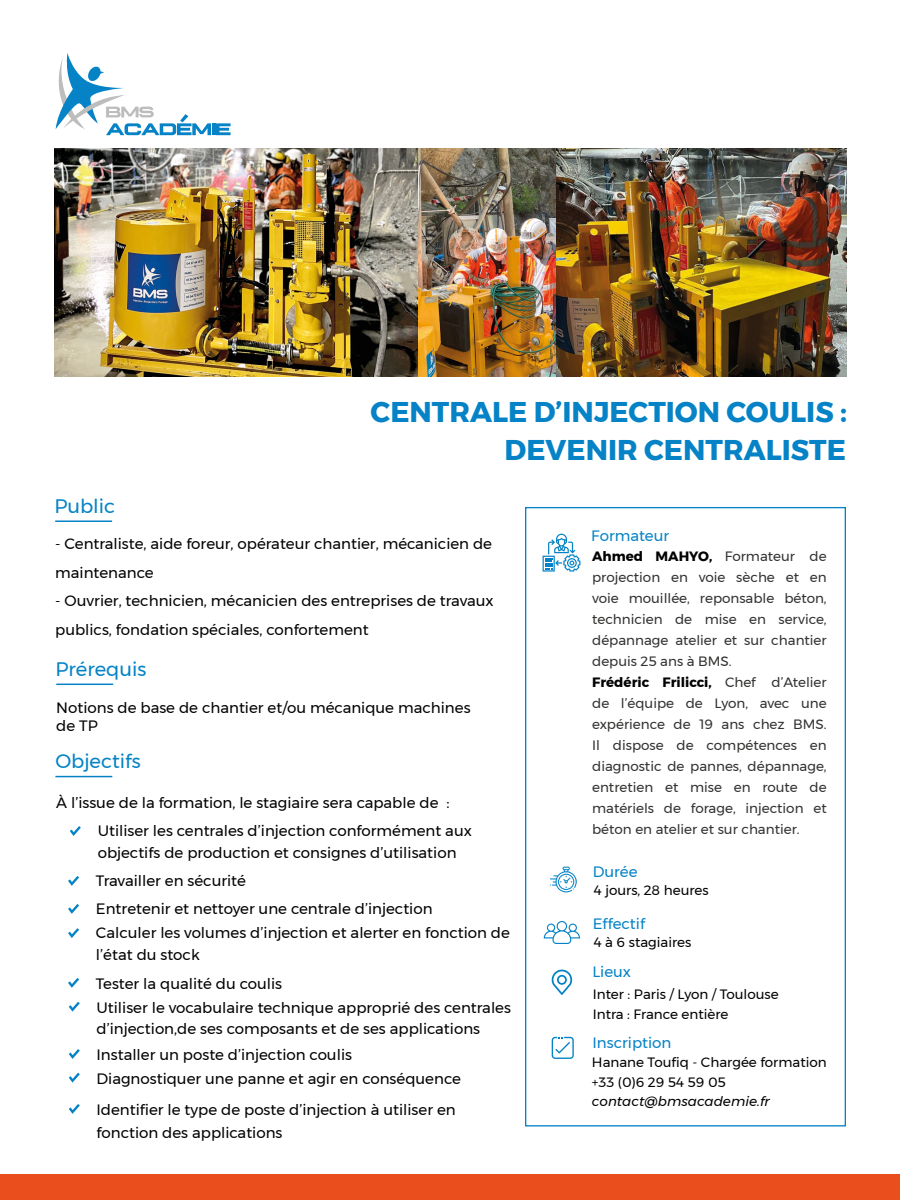
<style>
.page{position:relative;width:900px;height:1200px;background:#fff}
.page>*{position:absolute;margin:0;border:0;box-sizing:border-box;transform-origin:0 0}
.t1{font:700 28.5px "Gontserrat";color:#0583c6}
.t2{font:19.5px "Gontserrat";color:#0583c6}
.t3{font:15px/22.5px "Gontserrat";color:#020203}
.t4{font:15px "Gontserrat";color:#0583c6}
.t5{font:13.5px/21px "Gontserrat";color:#323231;text-align:justify}
.t6{font:13.5px "Gontserrat";color:#020203}
.t7{font:italic 13.5px "Gontserrat";color:#020203}
.s1{font-weight:700;color:#020203}
</style>
<div class="page">
<hr style="left:55px;top:520px;width:57px;height:2px;background:#0583c6">
<hr style="left:56px;top:684px;width:57px;height:1px;background:#0583c6">
<hr style="left:55px;top:776px;width:57px;height:1px;background:#0583c6">
<svg style="left:543px;top:534px;width:37px;height:38px"></svg>
<svg style="left:544px;top:921px;width:36px;height:23px"></svg>
<svg style="left:551px;top:970px;width:22px;height:25px"></svg>
<svg style="left:552px;top:1037px;width:22px;height:22px"></svg>
<svg style="left:68px;top:876px;width:11px;height:10px"></svg>
<svg style="left:70px;top:826px;width:11px;height:10px"></svg>
<svg style="left:68px;top:904px;width:11px;height:10px"></svg>
<svg style="left:68px;top:928px;width:11px;height:10px"></svg>
<svg style="left:68px;top:978px;width:11px;height:10px"></svg>
<svg style="left:69px;top:1002px;width:11px;height:10px"></svg>
<svg style="left:55px;top:53px;width:176px;height:82px"></svg>
<svg style="left:550px;top:867px;width:27px;height:25px"></svg>
<svg style="left:69px;top:1049px;width:11px;height:10px"></svg>
<svg style="left:69px;top:1073px;width:11px;height:9px"></svg>
<svg style="left:69px;top:1104px;width:11px;height:10px"></svg>
<img style="left:54px;top:149px;width:792px;height:227px">
<div style="left:0;top:1175px;width:900px;height:25px;background:#e94e1c"></div>
<p class="t2" style="left:54px;top:491px;width:62px">Public</p>
<p class="t1" style="left:371px;top:389px;width:478px">CENTRALE D’INJECTION COULIS :</p>
<p class="t1" style="left:505px;top:427px;width:343px">DEVENIR CENTRALISTE</p>
<p class="t3" style="left:55px;top:530px;width:438px;line-height:28.5px">- Centraliste, aide foreur, opérateur chantier, mécanicien de maintenance</p>
<p class="t3" style="left:55px;top:587px;width:440px;line-height:28.5px">- Ouvrier, technicien, mécanicien des entreprises de travaux publics, fondation spéciales, confortement</p>
<p class="t2" style="left:55px;top:654px;width:93px">Prérequis</p>
<p class="t3" style="left:56px;top:698px;width:416px;line-height:18px">Notions de base de chantier et/ou mécanique machines de TP</p>
<p class="t2" style="left:55px;top:746px;width:87px">Objectifs</p>
<p class="t3" style="left:56px;top:792px;width:395px">À l’issue de la formation, le stagiaire sera capable de :</p>
<p class="t3" style="left:98px;top:819px;width:376px">Utiliser les centrales d’injection conformément aux objectifs de production et consignes d’utilisation</p>
<p class="t3" style="left:96px;top:869px;width:151px">Travailler en sécurité</p>
<p class="t3" style="left:96px;top:897px;width:338px">Entretenir et nettoyer une centrale d’injection</p>
<p class="t3" style="left:96px;top:921px;width:416px">Calculer les volumes d’injection et alerter en fonction de l’état du stock</p>
<p class="t3" style="left:96px;top:973px;width:188px">Tester la qualité du coulis</p>
<p class="t3" style="left:96px;top:997px;width:416px;line-height:21px">Utiliser le vocabulaire technique approprié des centrales d’injection,de ses composants et de ses applications</p>
<p class="t3" style="left:96px;top:1044px;width:257px">Installer un poste d’injection coulis</p>
<p class="t3" style="left:96px;top:1067px;width:366px">Diagnostiquer une panne et agir en conséquence</p>
<p class="t3" style="left:96px;top:1099px;width:361px">Identifier le type de poste d’injection à utiliser en fonction des applications</p>
<p class="t4" style="left:591px;top:524px;width:79px">Formateur</p>
<p class="t5" style="left:592px;top:546px;width:236px"><span class="s1">Ahmed MAHYO,</span> Formateur de projection en voie sèche et en voie mouillée, reponsable béton, technicien de mise en service, dépannage atelier et sur chantier depuis 25 ans à BMS.</p>
<p class="t5" style="left:592px;top:672px;width:236px"><span class="s1">Frédéric Frilicci,</span> Chef d’Atelier de l’équipe de Lyon, avec une expérience de 19 ans chez BMS.<br>Il dispose de compétences en diagnostic de pannes, dépannage, entretien et mise en route de matériels de forage, injection et béton en atelier et sur chantier.</p>
<p class="t4" style="left:593px;top:860px;width:46px">Durée</p>
<p class="t6" style="left:594px;top:880px;width:116px">4 jours, 28 heures</p>
<p class="t4" style="left:593px;top:912px;width:54px">Effectif</p>
<p class="t6" style="left:594px;top:932px;width:99px">4 à 6 stagiaires</p>
<p class="t4" style="left:592px;top:960px;width:40px">Lieux</p>
<p class="t6" style="left:593px;top:983px;width:187px">Inter : Paris / Lyon / Toulouse</p>
<p class="t6" style="left:593px;top:1004px;width:137px">Intra : France entière</p>
<p class="t4" style="left:593px;top:1031px;width:80px">Inscription</p>
<p class="t6" style="left:592px;top:1052px;width:236px">Hanane Toufiq - Chargée formation</p>
<p class="t6" style="left:592px;top:1072px;width:135px">+33 (0)6 29 54 59 05</p>
<p class="t7" style="left:592px;top:1091px;width:179px">contact@bmsacademie.fr</p>
</div>
